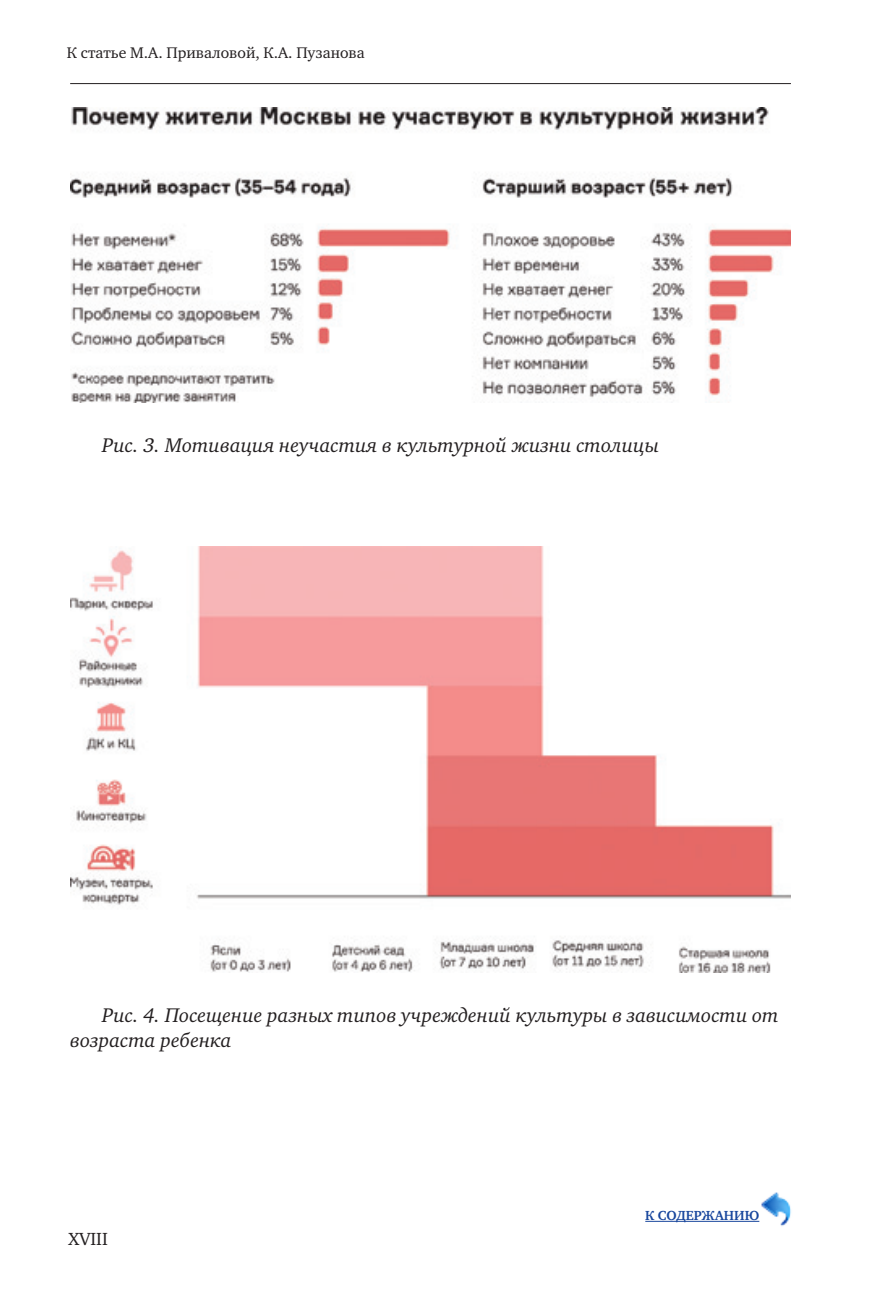
<style>
.page{position:relative;width:893px;height:1308px;background:#fff}
.page>*{position:absolute;margin:0;border:0;box-sizing:border-box;transform-origin:0 0}
.t1{font:italic 20.25px/24.8px "Charter C";color:#231f20}
.colontsifra{font:18px "Charter C";color:#231f20}
.Colont_avt_head{font:15.75px "Charter C";color:#231f20}
.t2{font:700 13.5px "Charter C";color:#18469d}
</style>
<div class="page">
<hr style="left:70px;top:83px;width:721px;height:1px;background:#231f20">
<hr style="left:645px;top:1220px;width:114px;height:1px;background:#18469d">
<img style="left:761px;top:1192px;width:30px;height:34px">
<img style="left:70px;top:108px;width:721px;height:295px">
<img style="left:70px;top:546px;width:721px;height:426px">
<p class="Colont_avt_head" style="left:67px;top:44px;width:299px">К статье М.А. Приваловой, К.А. Пузанова</p>
<p class="t1" style="left:102px;top:434px;width:559px">Рис. 3. Мотивация неучастия в культурной жизни столицы</p>
<p class="t1" style="left:70px;top:1003px;width:710px;text-indent:32px">Рис. 4. Посещение разных типов учреждений культуры в зависимости от возраста ребенка</p>
<p class="colontsifra" style="left:70px;top:1228px;width:32px">362</p>
<p class="colontsifra" style="left:69px;top:1228px;width:41px">XVIII</p>
<p class="t2" style="left:645px;top:1208px;width:116px">К СОДЕРЖАНИЮ</p>
</div>
